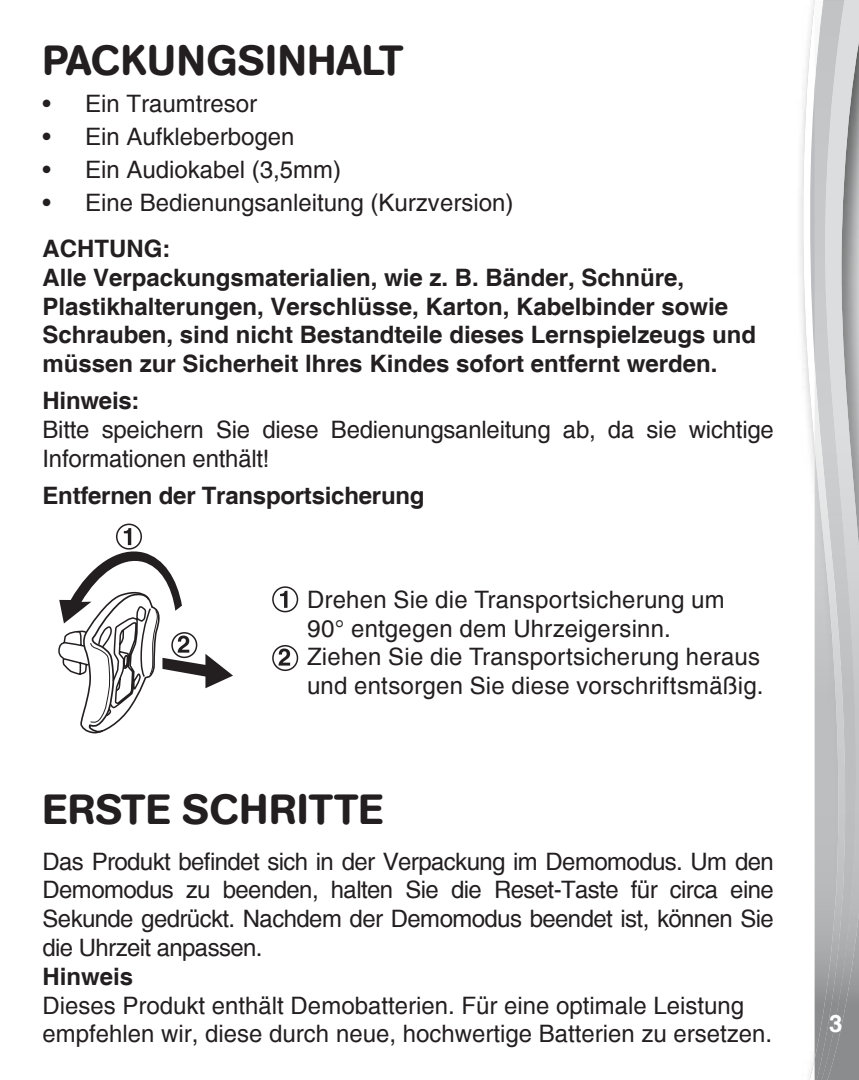
<style>
.page{position:relative;width:859px;height:1080px;background:#fff}
.page>*{position:absolute;margin:0;border:0;box-sizing:border-box;transform-origin:0 0}
.heading{font:500 42px "AG Book Rounded";letter-spacing:.02em;color:#231f20}
.Headline{font:500 42px "AG Book Rounded";letter-spacing:.02em;color:#231f20}
.body{font:24px/28.8px "Helvetica";letter-spacing:-.01em;color:#231f20}
.body-2{font:700 24px/28.8px "Helvetica";color:#231f20}
.point{font:24px/28.8px "Helvetica";letter-spacing:.005em;color:#231f20}
.t1{font:700 24px "Helvetica";color:#fff}
</style>
<div class="page">
<svg style="left:802px;top:0;width:13px;height:1080px"></svg>
<img style="left:858px;top:3px;width:1px;height:1077px">
<img style="left:848px;top:3px;width:10px;height:1077px">
<svg style="left:823px;top:0;width:36px;height:3px"></svg>
<img style="left:815px;top:1px;width:33px;height:1079px">
<div style="left:116px;top:524px;width:26px;height:26px;border:2px solid #231f20;border-radius:50%"></div>
<svg style="left:59px;top:528px;width:174px;height:206px"></svg>
<div style="left:171px;top:632px;width:26px;height:26px;border:2px solid #231f20;border-radius:50%"></div>
<div style="left:272px;top:586px;width:26px;height:26px;border:2px solid #231f20;border-radius:50%"></div>
<svg style="left:280px;top:591px;width:7px;height:17px"></svg>
<svg style="left:278px;top:649px;width:12px;height:17px"></svg>
<div style="left:272px;top:645px;width:26px;height:26px;border:2px solid #231f20;border-radius:50%"></div>
<p class="heading" style="left:43px;top:35px;width:363px">PACKUNGSINHALT</p>
<p class="point" style="left:43px;top:89px;width:216px">• Ein Traumtresor</p>
<p class="point" style="left:43px;top:122px;width:253px">• Ein Aufkleberbogen</p>
<p class="point" style="left:43px;top:155px;width:300px">• Ein Audiokabel (3,5mm)</p>
<p class="point" style="left:43px;top:189px;width:472px">• Eine Bedienungsanleitung (Kurzversion)</p>
<p class="body-2" style="left:43px;top:235px;width:129px">ACHTUNG:</p>
<p class="body-2" style="left:43px;top:264px;width:715px">Alle Verpackungsmaterialien, wie z. B. Bänder, Schnüre, Plastikhalterungen, Verschlüsse, Karton, Kabelbinder sowie Schrauben, sind nicht Bestandteile dieses Lernspielzeugs und müssen zur Sicherheit lhres Kindes sofort entfernt werden.</p>
<p class="body-2" style="left:43px;top:388px;width:99px">Hinweis:</p>
<p class="body" style="left:43px;top:416px;width:733px">Bitte speichern Sie diese Bedienungsanleitung ab, da sie wichtige<br>Informationen enthält!</p>
<p class="body-2" style="left:43px;top:483px;width:383px">Entfernen der Transportsicherung</p>
<p class="point" style="left:307px;top:585px;width:419px">Drehen Sie die Transportsicherung um<br>90° entgegen dem Uhrzeigersinn.</p>
<p class="point" style="left:307px;top:643px;width:458px">Ziehen Sie die Transportsicherung heraus und entsorgen Sie diese vorschriftsmäßig.</p>
<p class="Headline" style="left:43px;top:785px;width:342px">ERSTE SCHRITTE</p>
<p class="body" style="left:43px;top:847px;width:733px;text-align:justify">Das Produkt befindet sich in der Verpackung im Demomodus. Um den Demomodus zu beenden, halten Sie die Reset-Taste für circa eine Sekunde gedrückt. Nachdem der Demomodus beendet ist, können Sie die Uhrzeit anpassen.</p>
<p class="body-2" style="left:43px;top:963px;width:92px">Hinweis</p>
<p class="body" style="left:43px;top:991px;width:731px">Dieses Produkt enthält Demobatterien. Für eine optimale Leistung empfehlen wir, diese durch neue, hochwertige Batterien zu ersetzen.</p>
<p class="t1" style="left:829px;top:1008px;width:15px">3</p>
</div>
